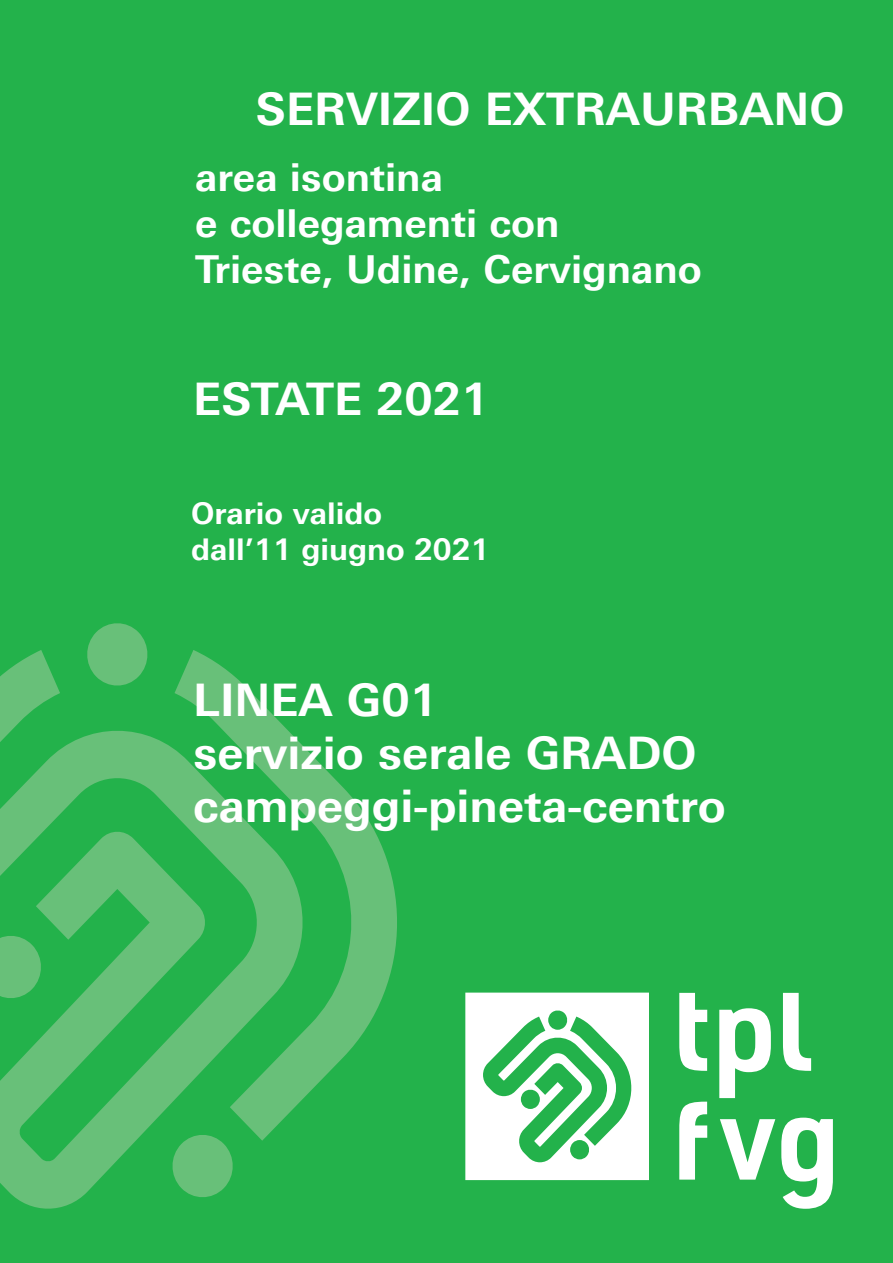
<style>
.page{position:relative;width:893px;height:1263px;background:#23b24b}
.page>*{position:absolute;margin:0;border:0;box-sizing:border-box;transform-origin:0 0}
.t1{font:700 45px/53.1px "Univers Next Pro";color:#fff}
.t2{font:700 38.55px/46.3px "Univers Next Pro";color:#fff}
.t3{font:700 30px/35.4px "Univers Next Pro";color:#fff}
</style>
<div class="page">
<svg style="left:0;top:623px;width:397px;height:586px"></svg>
<svg style="left:465px;top:992px;width:184px;height:188px"></svg>
<svg style="left:679px;top:993px;width:28px;height:78px"></svg>
<svg style="left:719px;top:1008px;width:52px;height:90px"></svg>
<svg style="left:783px;top:993px;width:28px;height:78px"></svg>
<svg style="left:679px;top:1101px;width:28px;height:78px"></svg>
<svg style="left:720px;top:1119px;width:55px;height:60px"></svg>
<svg style="left:781px;top:1117px;width:52px;height:92px"></svg>
<p class="t1" style="left:256px;top:83px;width:590px">SERVIZIO EXTRAURBANO</p>
<p class="t2" style="left:195px;top:154px;width:508px">area isontina<br>e collegamenti con<br>Trieste, Udine, Cervignano</p>
<p class="t1" style="left:193px;top:372px;width:298px">ESTATE 2021</p>
<p class="t3" style="left:191px;top:496px;width:300px">Orario valido dall’11 giugno 2021</p>
<p class="t1" style="left:193px;top:673px;width:534px">LINEA G01<br>servizio serale GRADO campeggi-pineta-centro</p>
</div>
